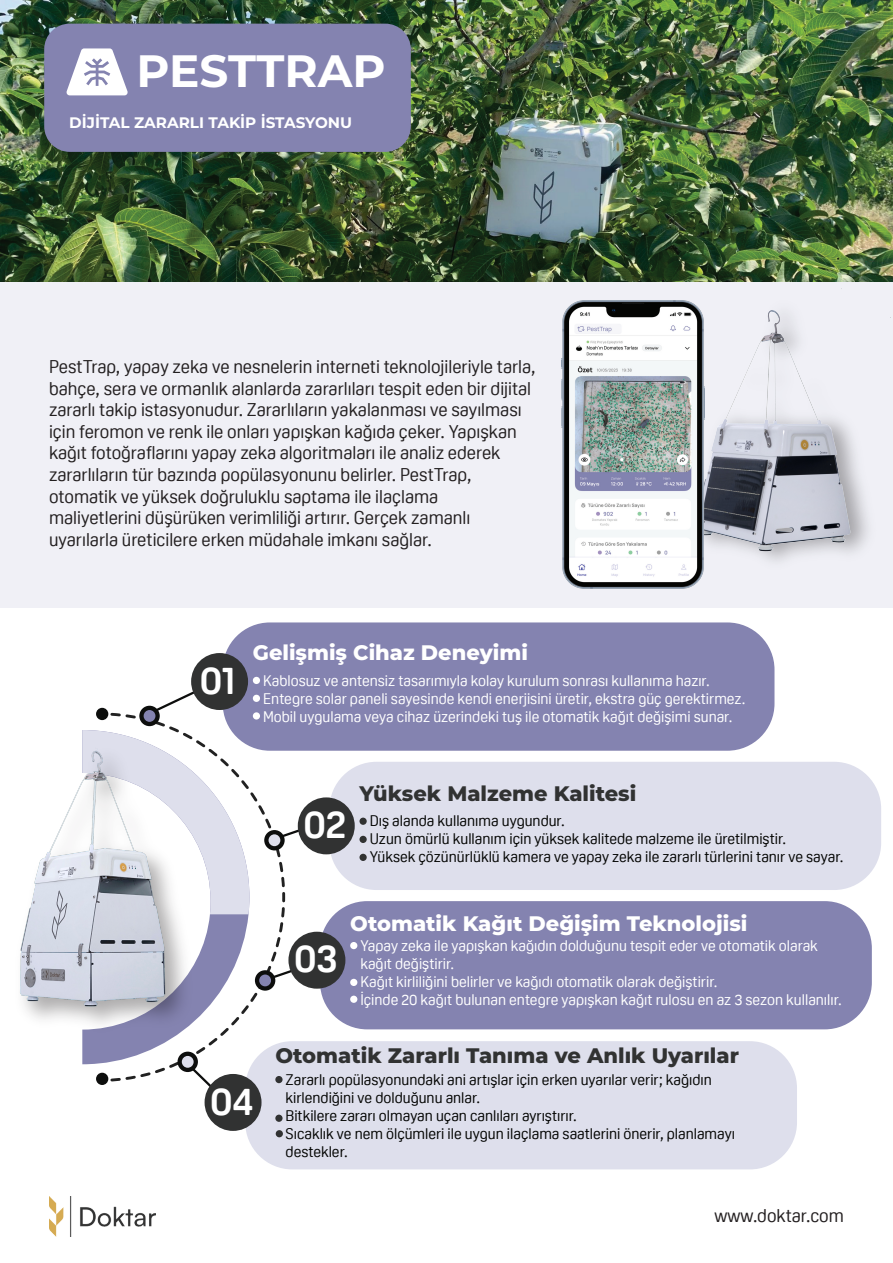
<style>
.page{position:relative;width:893px;height:1263px;background:#fff}
.page>*{position:absolute;margin:0;border:0;box-sizing:border-box;transform-origin:0 0}
.t1{font:700 45.3px "Montserrat";color:#fff}
.t2{font:700 39px "Oscine";letter-spacing:-.01em;color:#fff}
.t3{font:800 21px "Montserrat";color:#313232}
.t4{font:800 21px "Montserrat";color:#fff}
.t5{font:18px/21.6px "Oscine";color:#231f20}
.t6{font:700 15.15px "Montserrat";color:#fff}
.t7{font:15px/18px "Oscine";color:#fff}
.t8{font:15px/18px "Oscine";color:#040503}
</style>
<div class="page">
<div style="left:0;top:280px;width:893px;height:327px;background:#f0f0f6"></div>
<img style="left:0;top:0;width:893px;height:281px">
<img style="left:49px;top:1197px;width:106px;height:40px">
<img style="left:633px;top:227px;width:260px;height:405px">
<div style="left:44px;top:24px;width:367px;height:128px;background:#8483b0;border-radius:26px"></div>
<img style="left:562px;top:301px;width:142px;height:288px">
<svg style="left:66px;top:48px;width:62px;height:47px"></svg>
<svg style="left:245px;top:746px;width:41px;height:331px"></svg>
<svg style="left:243px;top:743px;width:6px;height:171px"></svg>
<svg style="left:277px;top:818px;width:24px;height:21px"></svg>
<div style="left:329px;top:762px;width:552px;height:128px;background:#dedfec;border-radius:47px"></div>
<div style="left:359px;top:818px;width:8px;height:7px;background:#313232;border-radius:50%"></div>
<div style="left:359px;top:836px;width:8px;height:7px;background:#313232;border-radius:50%"></div>
<div style="left:359px;top:854px;width:8px;height:7px;background:#313232;border-radius:50%"></div>
<svg style="left:264px;top:830px;width:21px;height:20px"></svg>
<div style="left:269px;top:834px;width:11px;height:12px;background:#dedfec;border-radius:50%"></div>
<div style="left:298px;top:797px;width:57px;height:57px;background:#313232;border-radius:50%"></div>
<svg style="left:268px;top:959px;width:23px;height:21px"></svg>
<div style="left:320px;top:901px;width:552px;height:128px;background:#8483b0;border-radius:47px"></div>
<div style="left:350px;top:942px;width:7px;height:7px;background:#fff;border-radius:50%"></div>
<div style="left:350px;top:979px;width:7px;height:7px;background:#fff;border-radius:50%"></div>
<div style="left:350px;top:996px;width:7px;height:7px;background:#fff;border-radius:50%"></div>
<div style="left:255px;top:970px;width:20px;height:21px;background:#0d0e0d;border-radius:50%"></div>
<div style="left:259px;top:974px;width:12px;height:12px;background:#8483b0;border-radius:50%"></div>
<div style="left:288px;top:932px;width:57px;height:57px;background:#313232;border-radius:50%"></div>
<div style="left:245px;top:1041px;width:552px;height:128px;background:#dedfec;border-radius:47px"></div>
<div style="left:275px;top:1076px;width:8px;height:7px;background:#313232;border-radius:50%"></div>
<div style="left:275px;top:1114px;width:8px;height:8px;background:#313232;border-radius:50%"></div>
<div style="left:276px;top:1130px;width:7px;height:7px;background:#313232;border-radius:50%"></div>
<div style="left:205px;top:1074px;width:57px;height:57px;background:#313232;border-radius:50%"></div>
<div style="left:223px;top:622px;width:551px;height:129px;background:#8483b0;border-radius:47px"></div>
<div style="left:253px;top:677px;width:7px;height:7px;background:#fff;border-radius:50%"></div>
<div style="left:253px;top:695px;width:7px;height:7px;background:#fff;border-radius:50%"></div>
<div style="left:253px;top:712px;width:7px;height:7px;background:#fff;border-radius:50%"></div>
<div style="left:191px;top:653px;width:57px;height:57px;background:#313232;border-radius:50%"></div>
<img style="left:20px;top:660px;width:223px;height:441px">
<h1 class="t1" style="left:137px;top:45px;width:251px">PESTTRAP</h1>
<p class="t6" style="left:69px;top:114px;width:284px">DİJİTAL ZARARLI TAKİP İSTASYONU</p>
<p class="t5" style="left:49px;top:357px;width:488px">PestTrap, yapay zeka ve nesnelerin interneti teknolojileriyle tarla, bahçe, sera ve ormanlık alanlarda zararlıları tespit eden bir dijital zararlı takip istasyonudur. Zararlıların yakalanması ve sayılması için feromon ve renk ile onları yapışkan kağıda çeker. Yapışkan kağıt fotoğra昀氀arını yapay zeka algoritmaları ile analiz ederek zararlıların tür bazında popülasyonunu belirler. PestTrap, otomatik ve yüksek doğruluklu saptama ile ilaçlama<br>maliyetlerini düşürüken verimliliği artırır. Gerçek zamanlı uyarılarla üreticilere erken müdahale imkanı sağlar.</p>
<h2 class="t2" style="left:200px;top:657px;width:38px">01</h2>
<p class="t4" style="left:253px;top:643px;width:277px">Gelişmiş Cihaz Deneyimi</p>
<p class="t7" style="left:263px;top:671px;width:484px">Kablosuz ve antensiz tasarımıyla kolay kurulum sonrası kullanıma hazır.<br>Entegre solar paneli sayesinde kendi enerjisini üretir, ekstra güç gerektirmez.<br>Mobil uygulama veya cihaz üzerindeki tuş ile otomatik kağıt değişimi sunar.</p>
<h2 class="t2" style="left:303px;top:802px;width:45px">02</h2>
<p class="t3" style="left:359px;top:784px;width:278px">Yüksek Malzeme Kalitesi</p>
<p class="t8" style="left:370px;top:812px;width:475px">Dış alanda kullanıma uygundur.<br>Uzun ömürlü kullanım için yüksek kalitede malzeme ile üretilmiştir.<br>Yüksek çözünürlüklü kamera ve yapay zeka ile zararlı türlerini tanır ve sayar.</p>
<h2 class="t2" style="left:294px;top:936px;width:45px">03</h2>
<p class="t4" style="left:350px;top:914px;width:399px">Otomatik Kağıt Değişim Teknolojisi</p>
<p class="t7" style="left:360px;top:936px;width:483px">Yapay zeka ile yapışkan kağıdın dolduğunu tespit eder ve otomatik olarak kağıt değiştirir.<br>Kağıt kirliliğini belirler ve kağıdı otomatik olarak değiştirir.<br>İçinde 20 kağıt bulunan entegre yapışkan kağıt rulosu en az 3 sezon kullanılır.</p>
<h2 class="t2" style="left:210px;top:1078px;width:45px">04</h2>
<p class="t3" style="left:275px;top:1046px;width:465px">Otomatik Zararlı Tanıma ve Anlık Uyarılar</p>
<p class="t8" style="left:286px;top:1070px;width:451px">Zararlı popülasyonundaki ani artışlar için erken uyarılar verir; kağıdın kirlendiğini ve dolduğunu anlar.<br>Bitkilere zararı olmayan uçan canlıları ayrıştırır.<br>Sıcaklık ve nem ölçümleri ile uygun ilaçlama saatlerini önerir, planlamayı destekler.</p>
<p class="t5" style="left:714px;top:1205px;width:131px">www.doktar.com</p>
</div>
